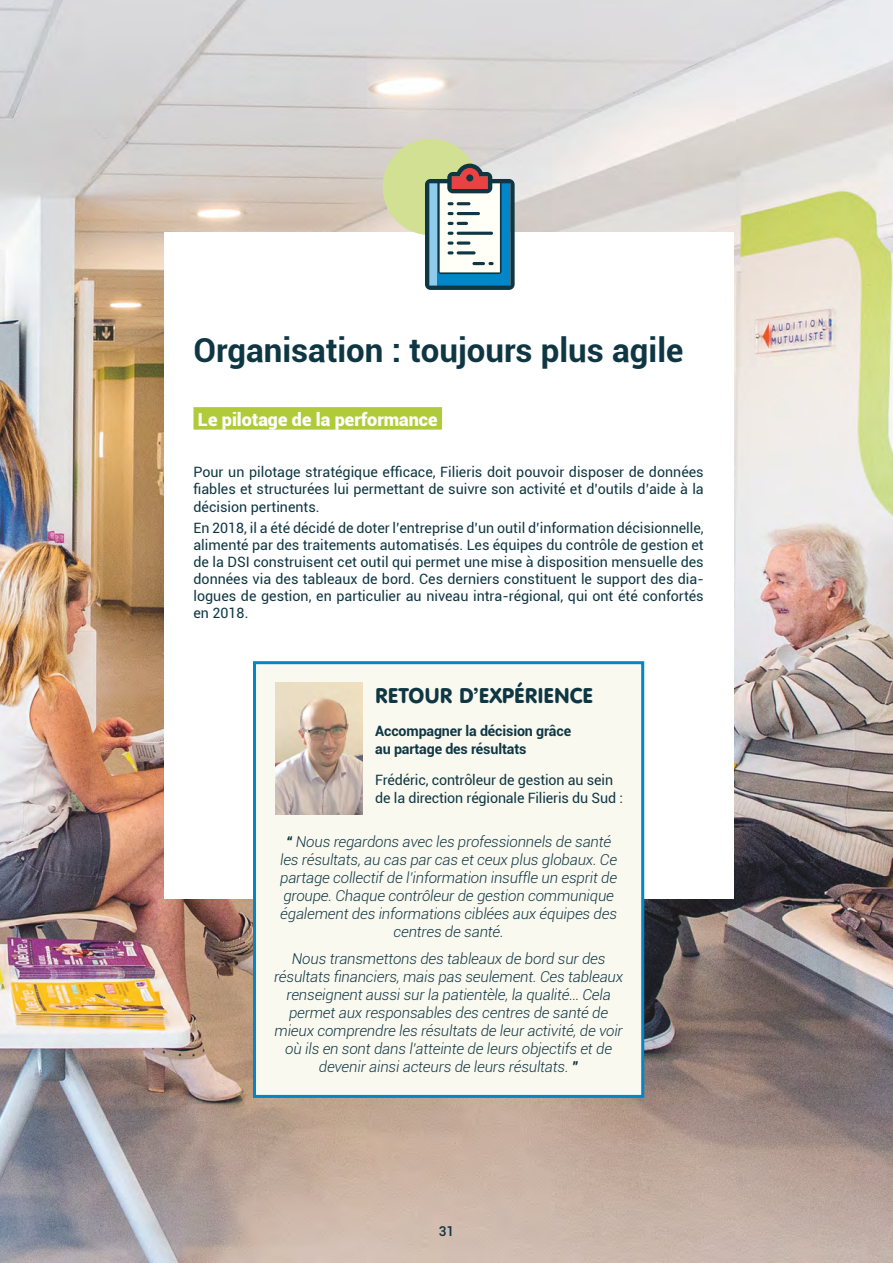
<style>
.page{position:relative;width:893px;height:1263px;background:#fff}
.page>*{position:absolute;margin:0;border:0;box-sizing:border-box;transform-origin:0 0}
.t1{font:700 33px "Roboto";color:#0f3743}
.t2{font:21px "VAG Rounded BT";color:#0f3743}
.t3{font:900 18px "Roboto";color:#fff}
.t4{font:italic 300 15px/18px "Roboto";letter-spacing:-.01em;color:#0f3743;text-align:center}
.t5{font:14.25px/17.1px "Roboto";color:#0f3743;text-align:justify}
.t6{font:700 14.25px/18px "Roboto";letter-spacing:-.01em;color:#0f3743}
.t7{font:500 13.5px "Roboto";color:#0f3743}
.s1{font-weight:700}
</style>
<div class="page">
<img style="left:0;top:0;width:893px;height:1263px">
<div style="left:164px;top:232px;width:569px;height:667px;background:#fff"></div>
<div style="left:193px;top:407px;width:249px;height:23px;background:#afcb3a"></div>
<div style="left:254px;top:663px;width:389px;height:433px;background:#faf9f0"></div>
<div style="left:253px;top:661px;width:391px;height:437px;border:3px solid #0086c9"></div>
<img style="left:275px;top:682px;width:87px;height:132px">
<div style="left:383px;top:139px;width:96px;height:96px;background:#d2e093;border-radius:50%"></div>
<svg style="left:425px;top:164px;width:90px;height:126px"></svg>
<div style="left:466px;top:174px;width:7px;height:7px;background:#0f3743;border-radius:50%"></div>
<h1 class="t1" style="left:193px;top:327px;width:491px">Organisation : toujours plus agile</h1>
<p class="t3" style="left:198px;top:407px;width:241px">Le pilotage de la performance</p>
<p class="t5" style="left:193px;top:463px;width:512px">Pour un pilotage stratégique efficace, Filieris doit pouvoir disposer de données fiables et structurées lui permettant de suivre son activité et d’outils d’aide à la décision pertinents.</p>
<p class="t5" style="left:193px;top:519px;width:512px">En 2018, il a été décidé de doter l’entreprise d’un outil d’information décisionnelle, alimenté par des traitements automatisés. Les équipes du contrôle de gestion et de la DSI construisent cet outil qui permet une mise à disposition mensuelle des données via des tableaux de bord. Ces derniers constituent le support des dia&shy;logues de gestion, en particulier au niveau intra-régional, qui ont été confortés en 2018.</p>
<h2 class="t2" style="left:375px;top:682px;width:219px">RETOUR D’EXPÉRIENCE</h2>
<p class="t6" style="left:375px;top:721px;width:197px">Accompagner la décision grâce au partage des résultats</p>
<p class="t5" style="left:375px;top:770px;width:249px;line-height:18px">Frédéric, contrôleur de gestion au sein de la direction régionale Filieris du Sud :</p>
<p class="t4" style="left:280px;top:832px;width:339px"><span class="s1">“</span> Nous regardons avec les professionnels de santé les résultats, au cas par cas et ceux plus globaux. Ce partage collectif de l’information insuffle un esprit de groupe. Chaque contrôleur de gestion communique également des informations ciblées aux équipes des centres de santé.</p>
<p class="t4" style="left:274px;top:949px;width:351px">Nous transmettons des tableaux de bord sur des résultats financiers, mais pas seulement. Ces tableaux renseignent aussi sur la patientèle, la qualité… Cela permet aux responsables des centres de santé de mieux comprendre les résultats de leur activité, de voir où ils en sont dans l’atteinte de leurs objectifs et de devenir ainsi acteurs de leurs résultats. <span class="s1">”</span></p>
<p class="t7" style="left:439px;top:1222px;width:17px">31</p>
</div>
